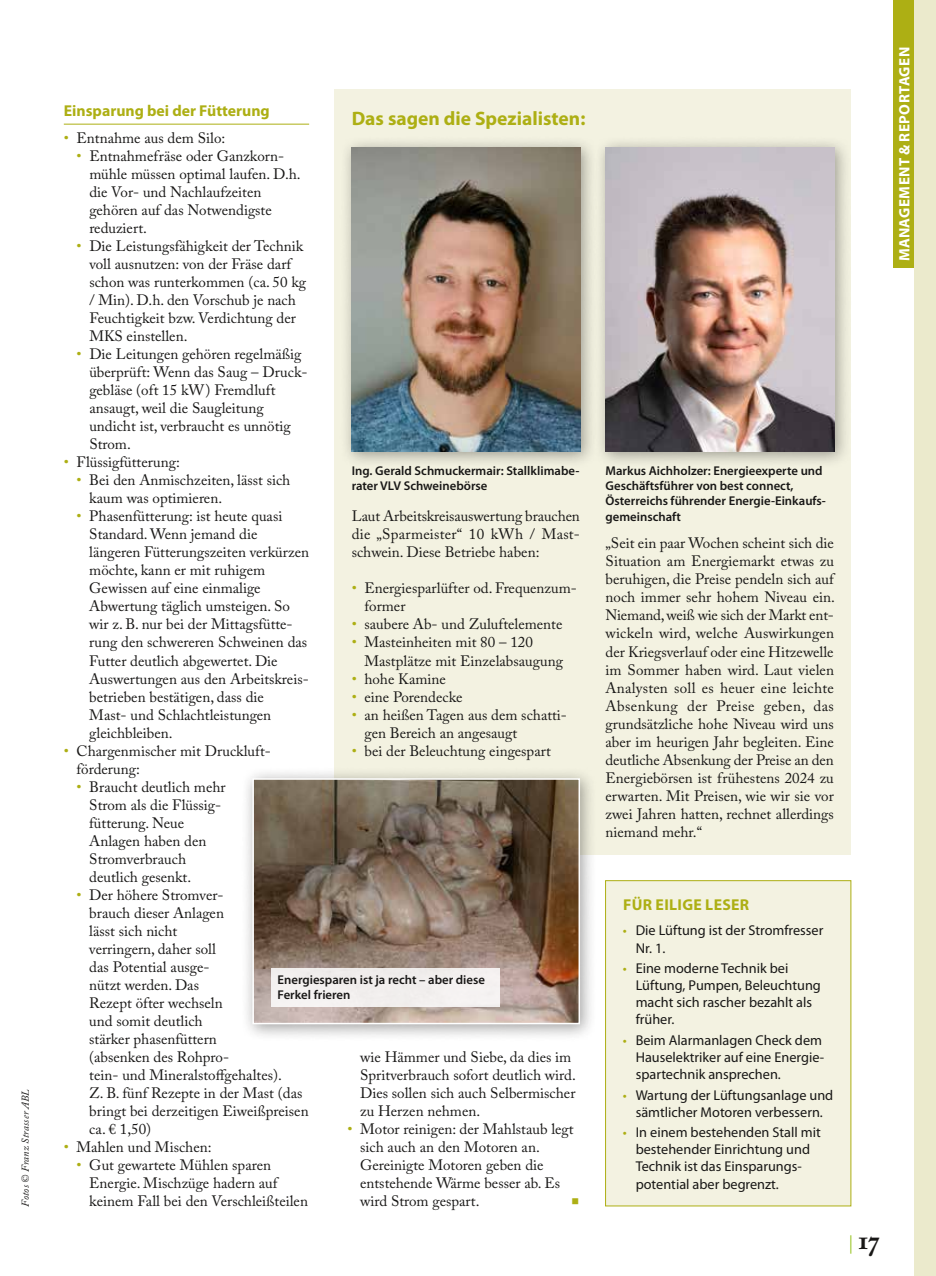
<style>
.page{position:relative;width:936px;height:1276px;background:#fff}
.page>*{position:absolute;margin:0;border:0;box-sizing:border-box;transform-origin:0 0}
.t1{font:700 27px "Adobe Caslon Pro";color:#181716}
.t2{font:700 19.5px "Myriad Pro";color:#adaf14}
.t3{font:700 15.75px "Myriad Pro";color:#adaf14}
.t4{font:700 15.75px "Myriad Pro";letter-spacing:.02em;color:#adaf14}
.t5{font:15px/18px "Adobe Caslon Pro";color:#181716}
.t6{font:700 15px "Myriad Pro";letter-spacing:.03em;color:#fff}
.t7{font:14.25px/17.1px "Myriad Pro";color:#181716}
.t8{font:600 12.75px/15.3px "Myriad Pro";color:#181716}
.t9{font:italic 10.5px "Adobe Caslon Pro";letter-spacing:.01em;color:#181716}
.s1{color:#adaf14}
.s2{font-weight:400;font-size:18px;color:#94c11a}
</style>
<div class="page">
<div style="left:893px;top:0;width:42px;height:267px;background:#adaf14"></div>
<div style="left:914px;top:0;width:21px;height:1276px;background:#ebeacc"></div>
<hr style="left:64px;top:124px;width:245px;height:1px;background:#adaf14">
<div style="left:334px;top:89px;width:516px;height:766px;background:#f3f2e1"></div>
<div style="left:339px;top:135px;width:259px;height:334px;background:#181716;opacity:.4"></div>
<img style="left:351px;top:147px;width:229px;height:305px">
<div style="left:593px;top:135px;width:258px;height:334px;background:#181716;opacity:.4"></div>
<img style="left:605px;top:147px;width:229px;height:305px">
<div style="left:240px;top:766px;width:357px;height:276px;background:#181716;opacity:.4"></div>
<img style="left:255px;top:781px;width:322px;height:240px">
<div style="left:252px;top:778px;width:328px;height:246px;border:2px solid #fff"></div>
<div style="left:271px;top:968px;width:228px;height:38px;background:#f2f0ef"></div>
<div style="left:605px;top:880px;width:245px;height:326px;background:#f3f2e1"></div>
<div style="left:605px;top:880px;width:246px;height:326px;border:1px solid #adaf14"></div>
<p class="t9" style="left:19px;top:1206px;width:119px;rotate:-90deg">Fotos © Franz Strasser ABL</p>
<p class="t3" style="left:64px;top:102px;width:207px">Einsparung bei der Fütterung</p>
<p class="t5" style="left:64px;top:129px;width:163px"><span class="s1">•</span> Entnahme aus dem Silo:</p>
<p class="t5" style="left:89px;top:147px;width:213px;text-indent:-13px"><span class="s1">•</span> Entnahmefräse oder Ganzkorn&shy;mühle müssen optimal laufen. D.h. die Vor- und Nachlaufzeiten gehören auf das Notwendigste reduziert.</p>
<p class="t5" style="left:89px;top:237px;width:218px;text-indent:-13px"><span class="s1">•</span> Die Leistungsfähigkeit der Technik voll ausnutzen: von der Fräse darf schon was runterkommen (ca. 50 kg / Min). D.h. den Vorschub je nach<br>Feuchtigkeit bzw. Verdichtung der<br>MKS einstellen.</p>
<p class="t5" style="left:89px;top:345px;width:220px;text-indent:-13px"><span class="s1">•</span> Die Leitungen gehören regelmäßig überprüft: Wenn das Saug – Druck&shy;gebläse (oft 15 kW) Fremdluft ansaugt, weil die Saugleitung undicht ist, verbraucht es unnötig<br>Strom.</p>
<p class="t5" style="left:64px;top:453px;width:117px"><span class="s1">•</span> Flüssigfütterung:</p>
<p class="t5" style="left:89px;top:471px;width:202px;text-indent:-13px"><span class="s1">•</span> Bei den Anmischzeiten, lässt sich kaum was optimieren.</p>
<p class="t5" style="left:89px;top:507px;width:221px;text-indent:-13px"><span class="s1">•</span> Phasenfütterung: ist heute quasi<br>Standard. Wenn jemand die längeren Fütterungszeiten verkürzen möchte, kann er mit ruhigem<br>Gewissen auf eine einmalige<br>Abwertung täglich umsteigen. So wir z. B. nur bei der Mittagsfütte&shy;rung den schwereren Schweinen das<br>Futter deutlich abgewertet. Die<br>Auswertungen aus den Arbeitskreis&shy;betrieben bestätigen, dass die<br>Mast- und Schlachtleistungen gleichbleiben.</p>
<p class="t5" style="left:76px;top:741px;width:194px;text-indent:-13px"><span class="s1">•</span> Chargenmischer mit Druckluft&shy;förderung:</p>
<p class="t5" style="left:89px;top:777px;width:138px;text-indent:-13px"><span class="s1">•</span> Braucht deutlich mehr<br>Strom als die Flüssig&shy;fütterung. Neue<br>Anlagen haben den<br>Stromverbrauch deutlich gesenkt.</p>
<p class="t5" style="left:89px;top:885px;width:221px;text-indent:-13px"><span class="s1">•</span> Der höhere Stromver-<br>brauch dieser Anlagen<br>lässt sich nicht<br>verringern, daher soll<br>das Potential ausge-<br>nützt werden. Das<br>Rezept öfter wechseln<br>und somit deutlich<br>stärker phasenfüttern<br>(absenken des Rohpro-<br>tein- und Mineralstoffgehaltes).<br>Z. B. fünf Rezepte in der Mast (das bringt bei derzeitigen Eiweißpreisen ca. € 1,50)</p>
<p class="t5" style="left:64px;top:1137px;width:149px"><span class="s1">•</span> Mahlen und Mischen:</p>
<p class="t5" style="left:89px;top:1155px;width:220px;text-indent:-13px"><span class="s1">•</span> Gut gewartete Mühlen sparen<br>Energie. Mischzüge hadern auf keinem Fall bei den Verschleißteilen</p>
<h2 class="t2" style="left:351px;top:108px;width:235px">Das sagen die Spezialisten:</h2>
<p class="t8" style="left:351px;top:463px;width:229px">Ing. Gerald Schmuckermair: Stallklimabe&shy;rater VLV Schweinebörse</p>
<p class="t5" style="left:351px;top:507px;width:230px;text-align:justify">Laut Arbeitskreisauswertung brauchen die „Sparmeister“ 10 kWh / Mast&shy;schwein. Diese Betriebe haben:</p>
<p class="t5" style="left:364px;top:579px;width:214px;text-indent:-13px"><span class="s1">•</span> Energiesparlüfter od. Frequenzum&shy;former</p>
<p class="t5" style="left:351px;top:615px;width:212px"><span class="s1">•</span> saubere Ab- und Zuluftelemente</p>
<p class="t5" style="left:364px;top:633px;width:200px;text-indent:-13px"><span class="s1">•</span> Masteinheiten mit 80 – 120<br>Mastplätze mit Einzelabsaugung</p>
<p class="t5" style="left:351px;top:669px;width:96px"><span class="s1">•</span> hohe Kamine</p>
<p class="t5" style="left:351px;top:687px;width:112px"><span class="s1">•</span> eine Porendecke</p>
<p class="t5" style="left:364px;top:705px;width:204px;text-indent:-13px"><span class="s1">•</span> an heißen Tagen aus dem schatti&shy;gen Bereich an angesaugt</p>
<p class="t5" style="left:351px;top:741px;width:201px"><span class="s1">•</span> bei der Beleuchtung eingespart</p>
<p class="t8" style="left:277px;top:972px;width:209px">Energiesparen ist ja recht – aber diese<br>Ferkel frieren</p>
<p class="t5" style="left:360px;top:1047px;width:217px">wie Hämmer und Siebe, da dies im<br>Spritverbrauch sofort deutlich wird.<br>Dies sollen sich auch Selbermischer zu Herzen nehmen.</p>
<p class="t5" style="left:360px;top:1119px;width:215px;text-indent:-13px"><span class="s1">•</span> Motor reinigen: der Mahlstaub legt sich auch an den Motoren an.<br>Gereinigte Motoren geben die entstehende Wärme besser ab. Es wird Strom gespart.</p>
<p class="t6" style="left:895px;top:261px;width:216px;rotate:-90deg">MANAGEMENT &amp; REPORTAGEN</p>
<p class="t8" style="left:605px;top:463px;width:222px">Markus Aichholzer: Energieexperte und Geschäftsführer von best connect, Österreichs führender Energie-Einkaufs&shy;gemeinschaft</p>
<p class="t5" style="left:605px;top:534px;width:231px;text-align:justify">„Seit ein paar Wochen scheint sich die Situation am Energiemarkt etwas zu beruhigen, die Preise pendeln sich auf noch immer sehr hohem Niveau ein.<br>Niemand, weiß wie sich der Markt ent&shy;wickeln wird, welche Auswirkungen der Kriegsverlauf oder eine Hitzewelle im Sommer haben wird. Laut vielen Analysten soll es heuer eine leichte Absenkung der Preise geben, das grundsätzliche hohe Niveau wird uns aber im heurigen Jahr begleiten. Eine deutliche Absenkung der Preise an den Energiebörsen ist frühestens 2024 zu erwarten. Mit Preisen, wie wir sie vor zwei Jahren hatten, rechnet allerdings niemand mehr.“</p>
<p class="t4" style="left:623px;top:895px;width:128px">FÜR EILIGE LESER</p>
<p class="t7" style="left:635px;top:922px;width:189px;text-indent:-13px"><span class="s1">•</span> Die Lüftung ist der Stromfresser<br>Nr. 1.</p>
<p class="t7" style="left:635px;top:960px;width:187px;text-indent:-13px"><span class="s1">•</span> Eine moderne Technik bei<br>Lüftung, Pumpen, Beleuchtung macht sich rascher bezahlt als früher.</p>
<p class="t7" style="left:635px;top:1032px;width:190px;text-indent:-13px"><span class="s1">•</span> Beim Alarmanlagen Check dem<br>Hauselektriker auf eine Energie&shy;spartechnik ansprechen.</p>
<p class="t7" style="left:623px;top:1086px;width:212px;text-align:center"><span class="s1">•</span> Wartung der Lüftungsanlage und sämtlicher Motoren verbessern.</p>
<p class="t7" style="left:635px;top:1124px;width:186px;text-indent:-13px"><span class="s1">•</span> In einem bestehenden Stall mit bestehender Einrichtung und<br>Technik ist das Einsparungs&shy;potential aber begrenzt.</p>
<h1 class="t1" style="left:847px;top:1224px;width:33px"><span class="s2">|</span> 17</h1>
</div>
